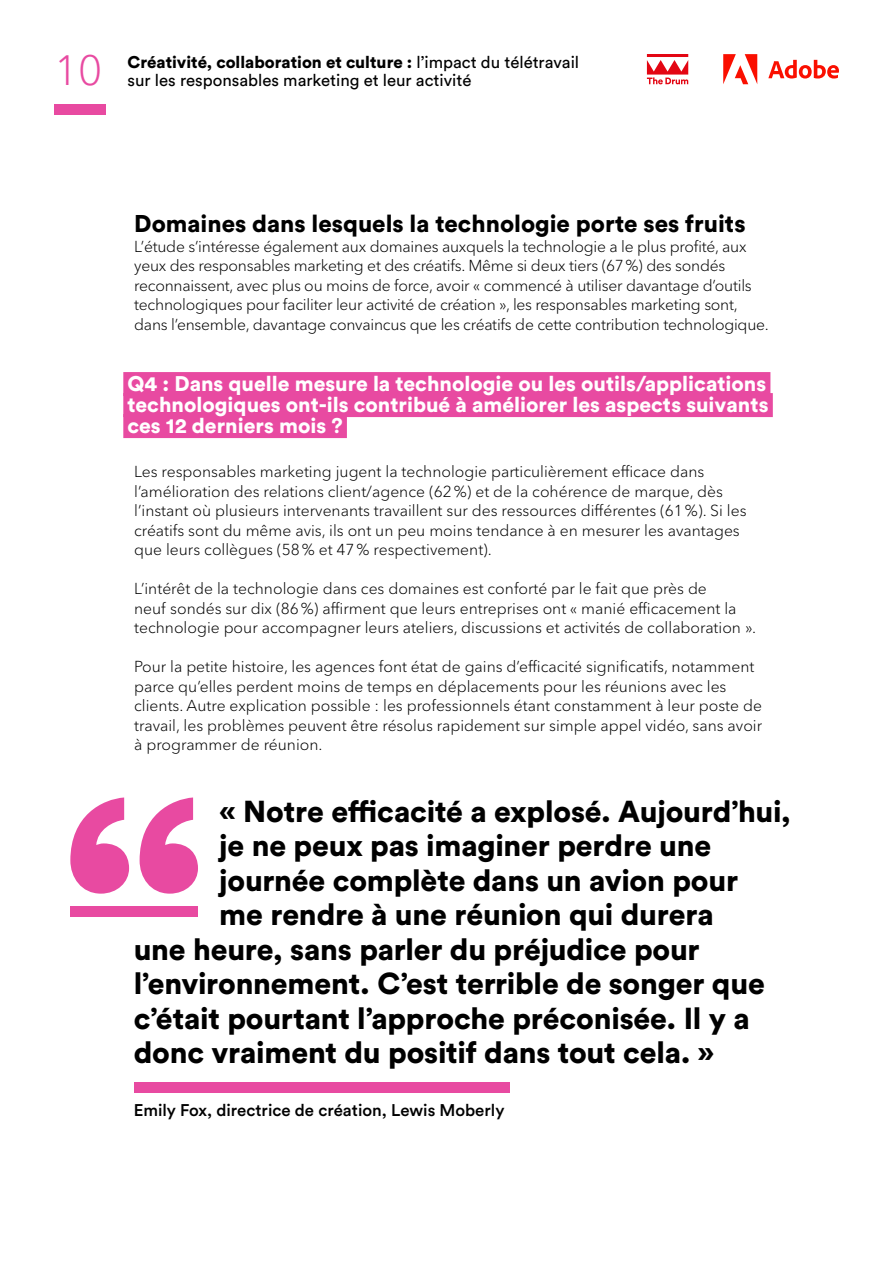
<style>
.page{position:relative;width:893px;height:1263px;background:#fff}
.page>*{position:absolute;margin:0;border:0;box-sizing:border-box;transform-origin:0 0}
.t1{font:300 42px "Avenir Next LT Pro";color:#e84aa1}
.t2{font:900 30px "Circular Std";letter-spacing:-.005em;color:#000}
.t3{font:900 24px "Circular Std";color:#000}
.t4{font:900 21px "Circular Std";color:#fff}
.t5{font:16.8px/18px "Circular Std";color:#000}
.t6{font:500 16.8px "Circular Std";color:#000}
.t7{font:300 15.75px/19.5px "Avenir Next LT Pro";color:#000}
.s1{font-weight:900}
</style>
<div class="page">
<svg style="left:647px;top:54px;width:41px;height:30px"></svg>
<svg style="left:768px;top:60px;width:71px;height:19px"></svg>
<svg style="left:723px;top:54px;width:34px;height:30px"></svg>
<div style="left:54px;top:104px;width:52px;height:11px;background:#e84aa1"></div>
<div style="left:123px;top:372px;width:647px;height:24px;background:#e84aa1"></div>
<div style="left:123px;top:393px;width:650px;height:24px;background:#e84aa1"></div>
<div style="left:123px;top:414px;width:224px;height:24px;background:#e84aa1"></div>
<div style="left:134px;top:1082px;width:375px;height:10px;background:#e84aa1"></div>
<div style="left:70px;top:906px;width:128px;height:10px;background:#e84aa1"></div>
<svg style="left:70px;top:797px;width:128px;height:97px"></svg>
<p class="t1" style="left:54px;top:46px;width:50px">10</p>
<p class="t5" style="left:128px;top:52px;width:453px"><span class="s1">Créativité, collaboration et culture :</span> l’impact du télétravail sur les responsables marketing et leur activité</p>
<p class="t3" style="left:134px;top:208px;width:613px">Domaines dans lesquels la technologie porte ses fruits</p>
<p class="t7" style="left:134px;top:236px;width:636px">L’étude s’intéresse également aux domaines auxquels la technologie a le plus profité, aux yeux des responsables marketing et des créatifs. Même si deux tiers (67%) des sondés reconnaissent, avec plus ou moins de force, avoir « commencé à utiliser davantage d’outils technologiques pour faciliter leur activité de création », les responsables marketing sont, dans l’ensemble, davantage convaincus que les créatifs de cette contribution technologique.</p>
<p class="t4" style="left:128px;top:370px;width:640px">Q4 : Dans quelle mesure la technologie ou les outils/applications</p>
<p class="t4" style="left:128px;top:391px;width:642px">technologiques ont-ils contribué à améliorer les aspects suivants</p>
<p class="t4" style="left:128px;top:412px;width:217px">ces 12 derniers mois ?</p>
<p class="t7" style="left:134px;top:462px;width:614px">Les responsables marketing jugent la technologie particulièrement efficace dans l’amélioration des relations client/agence (62%) et de la cohérence de marque, dès l’instant où plusieurs intervenants travaillent sur des ressources différentes (61%). Si les créatifs sont du même avis, ils ont un peu moins tendance à en mesurer les avantages que leurs collègues (58% et 47% respectivement).</p>
<p class="t7" style="left:134px;top:579px;width:623px">L’intérêt de la technologie dans ces domaines est conforté par le fait que près de<br>neuf sondés sur dix (86%) affirment que leurs entreprises ont « manié efficacement la technologie pour accompagner leurs ateliers, discussions et activités de collaboration ».</p>
<p class="t7" style="left:134px;top:657px;width:629px">Pour la petite histoire, les agences font état de gains d’efficacité significatifs, notamment parce qu’elles perdent moins de temps en déplacements pour les réunions avec les clients. Autre explication possible : les professionnels étant constamment à leur poste de travail, les problèmes peuvent être résolus rapidement sur simple appel vidéo, sans avoir à programmer de réunion.</p>
<p class="t2" style="left:219px;top:791px;width:573px">« Notre efficacité a explosé. Aujourd’hui,</p>
<p class="t2" style="left:219px;top:826px;width:493px">je ne peux pas imaginer perdre une</p>
<p class="t2" style="left:219px;top:860px;width:520px">journée complète dans un avion pour</p>
<p class="t2" style="left:219px;top:895px;width:496px">me rendre à une réunion qui durera</p>
<p class="t2" style="left:134px;top:929px;width:567px">une heure, sans parler du préjudice pour</p>
<p class="t2" style="left:134px;top:964px;width:632px">l’environnement. C’est terrible de songer que</p>
<p class="t2" style="left:134px;top:998px;width:618px">c’était pourtant l’approche préconisée. Il y a</p>
<p class="t2" style="left:134px;top:1033px;width:582px">donc vraiment du positif dans tout cela. »</p>
<p class="t6" style="left:134px;top:1099px;width:372px">Emily Fox, directrice de création, Lewis Moberly</p>
</div>
